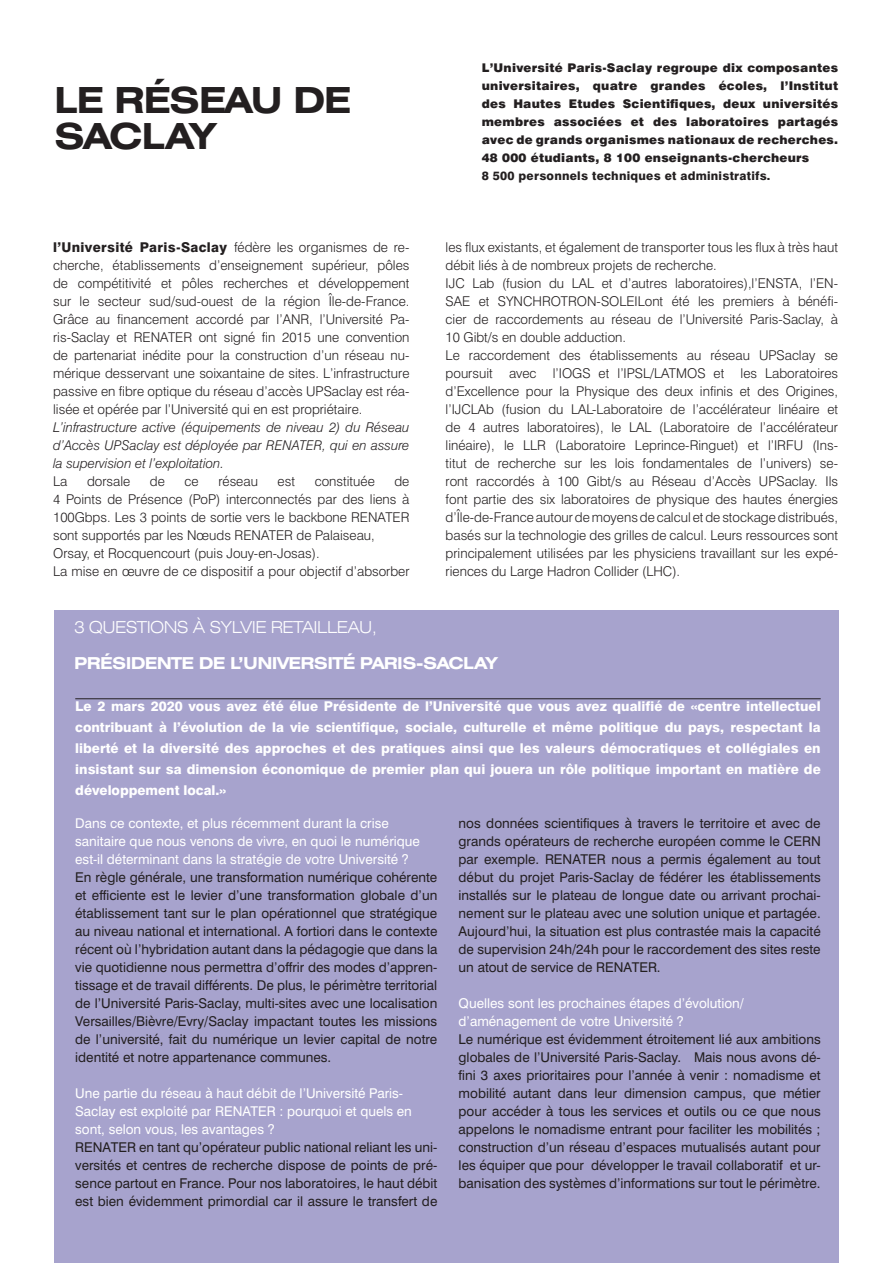
<style>
.page{position:relative;width:893px;height:1263px;background:#fff}
.page>*{position:absolute;margin:0;border:0;box-sizing:border-box;transform-origin:0 0}
.Surtitre_ITV{font:700 expanded 36px/36px "Swiss 721 BT";letter-spacing:-.04em;color:#231f20}
.Surtitre_ITV-2{font:700 expanded 16.5px/36px "Swiss 721 BT";letter-spacing:-.04em;color:#fff}
.Texte_courant{font:300 13.5px/18px "Swiss 721 BT";color:#231f20;text-align:justify}
.Texte_ITV{font:13.5px/18px "Swiss 721 BT";color:#231f20;text-align:justify}
.Chapo_ITV{font:800 13.5px/21px "Swiss 721 BT";color:#fff;text-align:justify}
.QS_ITV{font:13.5px/18px "Swiss 721 BT";color:#fff}
.Texte_courant-2{font:italic 300 13.5px/18px "Swiss 721 BT";color:#231f20;text-align:justify}
.Texte_courant-3{font:900 12px/18px "Swiss 721 BT";letter-spacing:.02em;color:#231f20;text-align:justify}
.Texte_courant-4{font:800 12px "Swiss 721 BT";letter-spacing:.02em;color:#231f20}
.s1{font-weight:800}
.s2{font-weight:300}
</style>
<div class="page">
<div style="left:54px;top:611px;width:785px;height:652px;background:#a7a3cd"></div>
<hr style="left:75px;top:698px;width:746px;height:1px;background:#231f20">
<p class="Surtitre_ITV" style="left:54px;top:82px;width:299px">LE RÉSEAU DE<br>SACLAY</p>
<p class="Texte_courant-3" style="left:482px;top:59px;width:358px">L’Université Paris-Saclay regroupe dix composantes universitaires, quatre grandes écoles, l’Institut des Hautes Etudes Scientifiques, deux universités membres associées et des laboratoires partagés avec de grands organismes nationaux de recherches.</p>
<p class="Texte_courant-3" style="left:482px;top:149px;width:329px">48 000 étudiants, 8 100 enseignants-chercheurs</p>
<p class="Texte_courant-4" style="left:482px;top:168px;width:290px">8 500 personnels techniques et administratifs.</p>
<p class="Texte_courant" style="left:53px;top:238px;width:358px"><span class="s1">l’Université Paris-Saclay</span> fédère les organismes de re&shy;cherche, établissements d’enseignement supérieur, pôles de compétitivité et pôles recherches et développement sur le secteur sud/sud-ouest de la région Île-de-France.<br>Grâce au financement accordé par l’ANR, l’Université Pa&shy;ris-Saclay et RENATER ont signé fin 2015 une convention de partenariat inédite pour la construction d’un réseau nu&shy;mérique desservant une soixantaine de sites. L’infrastructure passive en fibre optique du réseau d’accès UPSaclay est réa&shy;lisée et opérée par l’Université qui en est propriétaire.</p>
<p class="Texte_courant-2" style="left:53px;top:418px;width:358px">L’infrastructure active (équipements de niveau 2) du Réseau d’Accès UPSaclay est déployée par RENATER, qui en assure la supervision et l’exploitation.</p>
<p class="Texte_courant" style="left:53px;top:472px;width:16px">La</p>
<p class="Texte_courant" style="left:87px;top:472px;width:45px">dorsale</p>
<p class="Texte_courant" style="left:150px;top:472px;width:16px">de</p>
<p class="Texte_courant" style="left:185px;top:472px;width:16px">ce</p>
<p class="Texte_courant" style="left:218px;top:472px;width:41px">réseau</p>
<p class="Texte_courant" style="left:278px;top:472px;width:19px">est</p>
<p class="Texte_courant" style="left:315px;top:472px;width:62px">constituée</p>
<p class="Texte_courant" style="left:446px;top:238px;width:394px">les flux existants, et également de transporter tous les flux à très haut débit liés à de nombreux projets de recherche.</p>
<p class="Texte_courant" style="left:446px;top:274px;width:394px">IJC Lab (fusion du LAL et d’autres laboratoires),l’ENSTA, l’EN-SAE et SYNCHROTRON-SOLEILont été les premiers à bénéfi&shy;cier de raccordements au réseau de l’Université Paris-Saclay, à 10 Gibt/s en double adduction.</p>
<p class="Texte_courant" style="left:446px;top:346px;width:394px">Le raccordement des établissements au réseau UPSaclay se poursuit avec l’IOGS et l’IPSL/LATMOS et les Laboratoires d’Excellence pour la Physique des deux infinis et des Origines, l’IJCLAb (fusion du LAL-Laboratoire de l’accélérateur linéaire et de 4 autres laboratoires), le LAL (Laboratoire de l’accélérateur linéaire), le LLR (Laboratoire Leprince-Ringuet) et l’IRFU (Ins&shy;titut de recherche sur les lois fondamentales de l’univers) se&shy;ront raccordés à 100 Gibt/s au Réseau d’Accès UPSaclay. Ils font partie des six laboratoires de physique des hautes énergies d’Île-de-France autour de moyens de calcul et de stockage distribués, basés sur la technologie des grilles de calcul. Leurs ressources sont principalement utilisées par les physiciens travaillant sur les expé&shy;riences du Large Hadron Collider (LHC).</p>
<p class="Surtitre_ITV-2" style="left:74px;top:609px;width:425px"><span class="s2">3 QUESTIONS À SYLVIE RETAILLEAU,<br></span>PRÉSIDENTE DE L’UNIVERSITÉ PARIS-SACLAY</p>
<p class="Chapo_ITV" style="left:75px;top:696px;width:747px">Le 2 mars 2020 vous avez été élue Présidente de l’Université que vous avez qualifié de «centre intellectuel contribuant à l’évolution de la vie scientifique, sociale, culturelle et même politique du pays, respectant la liberté et la diversité des approches et des pratiques ainsi que les valeurs démocratiques et collégiales en insistant sur sa dimension économique de premier plan qui jouera un rôle politique important en matière de développement local.»</p>
<p class="QS_ITV" style="left:75px;top:814px;width:346px">Dans ce contexte, et plus récemment durant la crise sanitaire que nous venons de vivre, en quoi le numérique est-il déterminant dans la stratégie de votre Université ?</p>
<p class="Texte_ITV" style="left:75px;top:868px;width:364px">En règle générale, une transformation numérique cohérente et efficiente est le levier d’une transformation globale d’un établissement tant sur le plan opérationnel que stratégique au niveau national et international. A fortiori dans le contexte récent où l’hybridation autant dans la pédagogie que dans la vie quotidienne nous permettra d’offrir des modes d’appren&shy;tissage et de travail différents. De plus, le périmètre territorial de l’Université Paris-Saclay, multi-sites avec une localisation Versailles/Bièvre/Evry/Saclay impactant toutes les missions de l’université, fait du numérique un levier capital de notre identité et notre appartenance communes.</p>
<p class="QS_ITV" style="left:75px;top:1084px;width:338px">Une partie du réseau à haut débit de l’Université Paris-<br>Saclay est exploité par RENATER : pourquoi et quels en sont, selon vous, les avantages ?</p>
<p class="Texte_ITV" style="left:75px;top:1138px;width:364px">RENATER en tant qu’opérateur public national reliant les uni&shy;versités et centres de recherche dispose de points de pré&shy;sence partout en France. Pour nos laboratoires, le haut débit est bien évidemment primordial car il assure le transfert de</p>
<p class="Texte_courant" style="left:53px;top:472px;width:358px;text-indent:341px">de 4 Points de Présence (PoP) interconnectés par des liens à 100Gbps. Les 3 points de sortie vers le backbone RENATER sont supportés par les Nœuds RENATER de Palaiseau,</p>
<p class="Texte_courant" style="left:53px;top:544px;width:268px">Orsay, et Rocquencourt (puis Jouy-en-Josas).</p>
<p class="Texte_courant" style="left:53px;top:562px;width:358px">La mise en œuvre de ce dispositif a pour objectif d’absorber</p>
<p class="Texte_ITV" style="left:459px;top:814px;width:364px">nos données scientifiques à travers le territoire et avec de grands opérateurs de recherche européen comme le CERN par exemple. RENATER nous a permis également au tout début du projet Paris-Saclay de fédérer les établissements installés sur le plateau de longue date ou arrivant prochai&shy;nement sur le plateau avec une solution unique et partagée.<br>Aujourd’hui, la situation est plus contrastée mais la capacité de supervision 24h/24h pour le raccordement des sites reste un atout de service de RENATER.</p>
<p class="QS_ITV" style="left:459px;top:994px;width:287px">Quelles sont les prochaines étapes d’évolution/ d’aménagement de votre Université ?</p>
<p class="Texte_ITV" style="left:459px;top:1030px;width:364px">Le numérique est évidemment étroitement lié aux ambitions globales de l’Université Paris-Saclay. Mais nous avons dé&shy;fini 3 axes prioritaires pour l’année à venir : nomadisme et mobilité autant dans leur dimension campus, que métier pour accéder à tous les services et outils ou ce que nous appelons le nomadisme entrant pour faciliter les mobilités ; construction d’un réseau d’espaces mutualisés autant pour les équiper que pour développer le travail collaboratif et ur&shy;banisation des systèmes d’informations sur tout le périmètre.</p>
</div>
